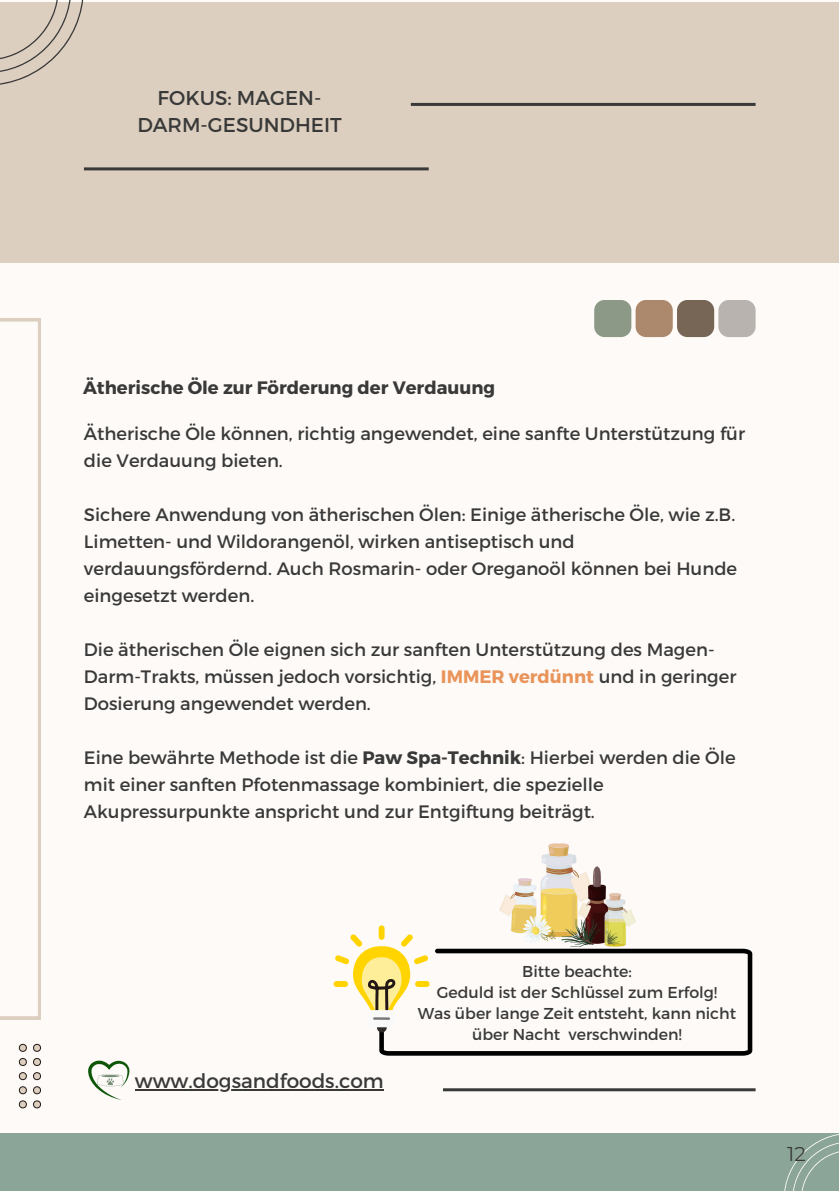
<style>
.page{position:relative;width:839px;height:1191px;background:#fff}
.page>*{position:absolute;margin:0;border:0;box-sizing:border-box;transform-origin:0 0}
.t1{font:20px/27px "Montserrat";color:#393939;text-align:center}
.t2{font:18px/27px "Montserrat";color:#393939}
.t3{font:700 18px "Montserrat";color:#393939}
.t4{font:15.8px/21px "Montserrat";color:#393939;text-align:center}
.s1{font-weight:700;color:#e9945a}
.s2{font-weight:700}
</style>
<div class="page">
<div style="left:0;top:0;width:838px;height:1191px;background:#fdfaf7"></div>
<div style="left:0;top:2px;width:838px;height:261px;background:#dccfbf"></div>
<hr style="left:411px;top:103px;width:344px;height:3px;background:#393939">
<hr style="left:84px;top:167px;width:344px;height:3px;background:#393939">
<div style="left:0;top:1133px;width:838px;height:58px;background:#8ba699"></div>
<hr style="left:443px;top:1088px;width:312px;height:3px;background:#393939">
<svg style="left:0;top:319px;width:41px;height:700px"></svg>
<div style="left:594px;top:300px;width:37px;height:37px;background:#8b9986;border-radius:10px"></div>
<div style="left:635px;top:300px;width:37px;height:37px;background:#ac886c;border-radius:10px"></div>
<div style="left:677px;top:300px;width:37px;height:37px;background:#776555;border-radius:10px"></div>
<div style="left:718px;top:300px;width:37px;height:37px;background:#b8b3ae;border-radius:10px"></div>
<svg style="left:0;top:0;width:84px;height:85px"></svg>
<svg style="left:784px;top:1134px;width:54px;height:57px"></svg>
<svg style="left:33px;top:1044px;width:8px;height:8px"></svg>
<svg style="left:33px;top:1058px;width:8px;height:8px"></svg>
<svg style="left:33px;top:1072px;width:8px;height:8px"></svg>
<svg style="left:33px;top:1086px;width:8px;height:8px"></svg>
<svg style="left:33px;top:1101px;width:8px;height:7px"></svg>
<svg style="left:19px;top:1044px;width:8px;height:8px"></svg>
<svg style="left:19px;top:1058px;width:8px;height:8px"></svg>
<svg style="left:19px;top:1072px;width:8px;height:8px"></svg>
<svg style="left:19px;top:1086px;width:8px;height:8px"></svg>
<svg style="left:19px;top:1101px;width:8px;height:7px"></svg>
<img style="left:88px;top:1060px;width:42px;height:40px">
<svg style="left:333px;top:925px;width:419px;height:131px"></svg>
<div style="left:368px;top:1018px;width:26px;height:9px;background:#f9f9f9;border-radius:4px"></div>
<div style="left:368px;top:1010px;width:26px;height:9px;background:#f9f9f9;border-radius:4px"></div>
<hr style="left:373px;top:1017px;width:17px;height:3px;background:#787878">
<img style="left:499px;top:843px;width:136px;height:104px">
<hr style="left:135px;top:1089px;width:249px;height:2px;background:#393939">
<p class="t1" style="left:137px;top:83px;width:206px">FOKUS: MAGEN-<br>DARM-GESUNDHEIT</p>
<h4 class="t3" style="left:83px;top:376px;width:413px">Ätherische Öle zur Förderung der Verdauung</h4>
<h1 class="t2" style="left:84px;top:419px;width:662px">Ätherische Öle können, richtig angewendet, eine sanfte Unterstützung für die Verdauung bieten.</h1>
<p class="t2" style="left:84px;top:500px;width:654px">Sichere Anwendung von ätherischen Ölen: Einige ätherische Öle, wie z.B.<br>Limetten- und Wildorangenöl, wirken antiseptisch und verdauungsfördernd. Auch Rosmarin- oder Oreganoöl können bei Hunde eingesetzt werden.</p>
<h3 class="t2" style="left:84px;top:635px;width:654px">Die ätherischen Öle eignen sich zur sanften Unterstützung des Magen-<br>Darm-Trakts, müssen jedoch vorsichtig, <span class="s1">IMMER verdünnt</span> und in geringer<br>Dosierung angewendet werden.</h3>
<h4 class="t2" style="left:84px;top:743px;width:653px">Eine bewährte Methode ist die <span class="s2">Paw Spa-Technik</span>: Hierbei werden die Öle mit einer sanften Pfotenmassage kombiniert, die spezielle<br>Akupressurpunkte anspricht und zur Entgiftung beiträgt.</h4>
<h4 class="t1" style="left:135px;top:1066px;width:250px">www.dogsandfoods.com</h4>
<p class="t4" style="left:522px;top:960px;width:111px">Bitte beachte:</p>
<p class="t4" style="left:437px;top:981px;width:282px">Geduld ist der Schlüssel zum Erfolg!</p>
<p class="t4" style="left:418px;top:1002px;width:320px">Was über lange Zeit entsteht, kann nicht über Nacht verschwinden!</p>
<p class="t1" style="left:787px;top:1140px;width:20px">12</p>
</div>
